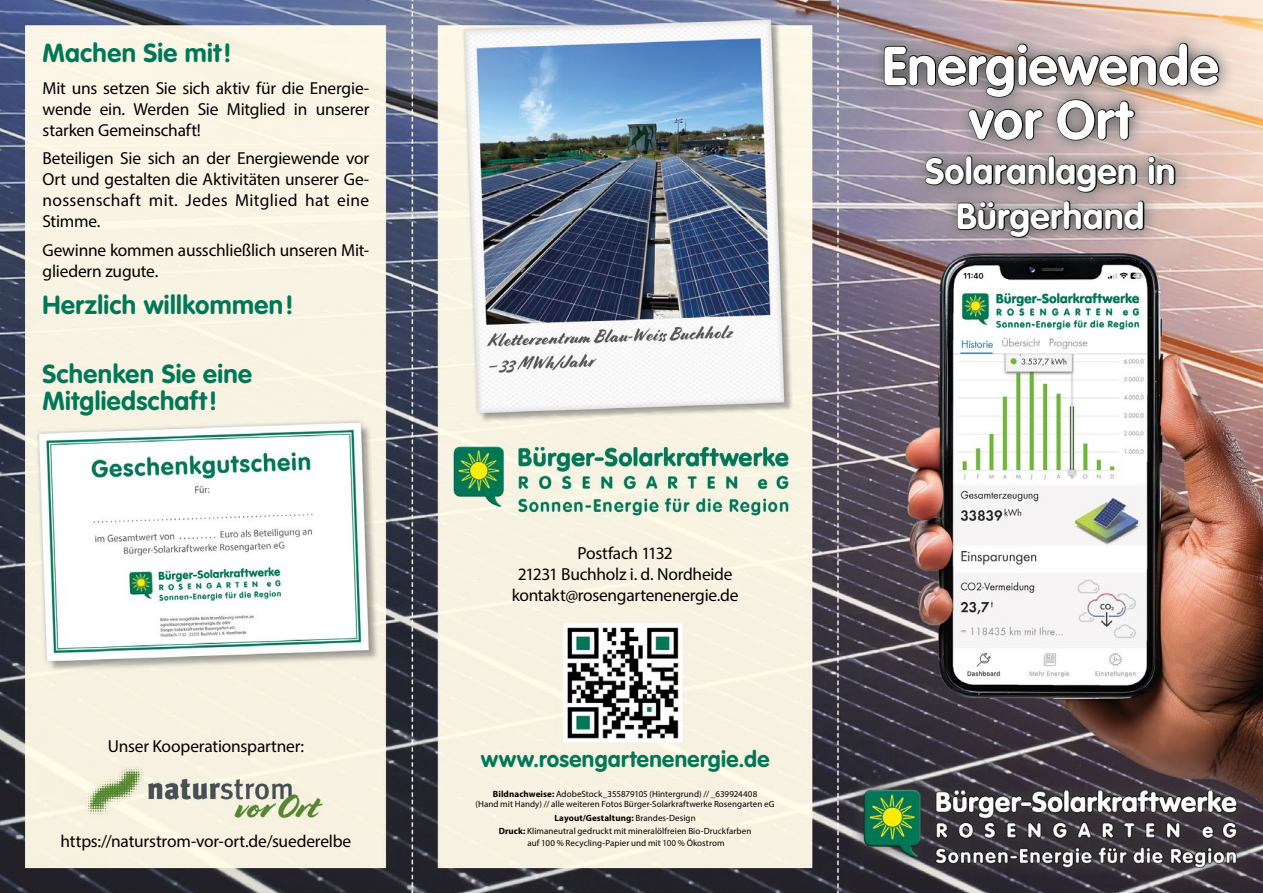
<style>
.page{position:relative;width:1263px;height:893px;background:#fff}
.page>*{position:absolute;margin:0;border:0;box-sizing:border-box;transform-origin:0 0}
.t1{font:700 54px/54px "VAG Rounded Std";letter-spacing:.005em;color:#fff;text-align:center}
.t2{font:700 36px/45px "VAG Rounded Std";letter-spacing:.01em;color:#fff;text-align:center}
.t3{font:700 25.8px/27px "VAG Rounded Std";letter-spacing:.015em;color:#007858}
.t4{font:700 22.5px "VAG Rounded Std";letter-spacing:.015em;color:#007858}
.t5{font:17.4px/21px "Myriad Pro";letter-spacing:-.01em;color:#000;text-align:justify}
.t6{font:9px/10.5px "Myriad Pro";letter-spacing:.01em;color:#000;text-align:center}
.s1{font-weight:700}
</style>
<div class="page">
<img style="left:0;top:0;width:1263px;height:893px">
<h3 class="t3" style="left:43px;top:41px;width:191px">Machen Sie mit !</h3>
<p class="t5" style="left:43px;top:77px;width:328px">Mit uns setzen Sie sich aktiv für die Energie&shy;wende ein. Werden Sie Mitglied in unserer starken Gemeinschaft!</p>
<p class="t5" style="left:43px;top:148px;width:328px">Beteiligen Sie sich an der Energiewende vor Ort und gestalten die Aktivitäten unserer Ge&shy;nossenschaft mit. Jedes Mitglied hat eine Stimme.</p>
<p class="t5" style="left:43px;top:239px;width:328px">Gewinne kommen ausschließlich unseren Mit&shy;gliedern zugute.</p>
<h3 class="t3" style="left:43px;top:293px;width:253px">Herzlich willkommen !</h3>
<h3 class="t3" style="left:43px;top:362px;width:211px">Schenken Sie eine<br>Mitgliedschaft !</h3>
<p class="t5" style="left:108px;top:736px;width:198px">Unser Kooperationspartner:</p>
<p class="t5" style="left:61px;top:830px;width:292px">https://naturstrom-vor-ort.de/suederelbe</p>
<p class="t5" style="left:512px;top:543px;width:228px;text-align:center">Postfach 1132<br>21231 Buchholz i. d. Nordheide kontakt@rosengartenenergie.de</p>
<p class="t4" style="left:481px;top:745px;width:290px">www.rosengartenenergie.de</p>
<p class="t6" style="left:475px;top:788px;width:301px"><span class="s1">Bildnachweise:</span> AdobeStock_355879105 (Hintergrund) // _639924408<br>(Hand mit Handy) // alle weiteren Fotos Bürger-Solarkraftwerke Rosengarten eG</p>
<p class="t6" style="left:499px;top:811px;width:254px;line-height:13.5px"><span class="s1">Layout/Gestaltung:</span> Brandes-Design<br><span class="s1">Druck:</span> Klimaneutral gedruckt mit mineralölfreien Bio-Druckfarben</p>
<p class="t6" style="left:527px;top:838px;width:199px">auf 100 % Recycling-Papier und mit 100 % Ökostrom</p>
<h1 class="t1" style="left:882px;top:41px;width:338px">Energiewende vor Ort</h1>
<h2 class="t2" style="left:925px;top:150px;width:252px">Solaranlagen in<br>Bürgerhand</h2>
</div>
